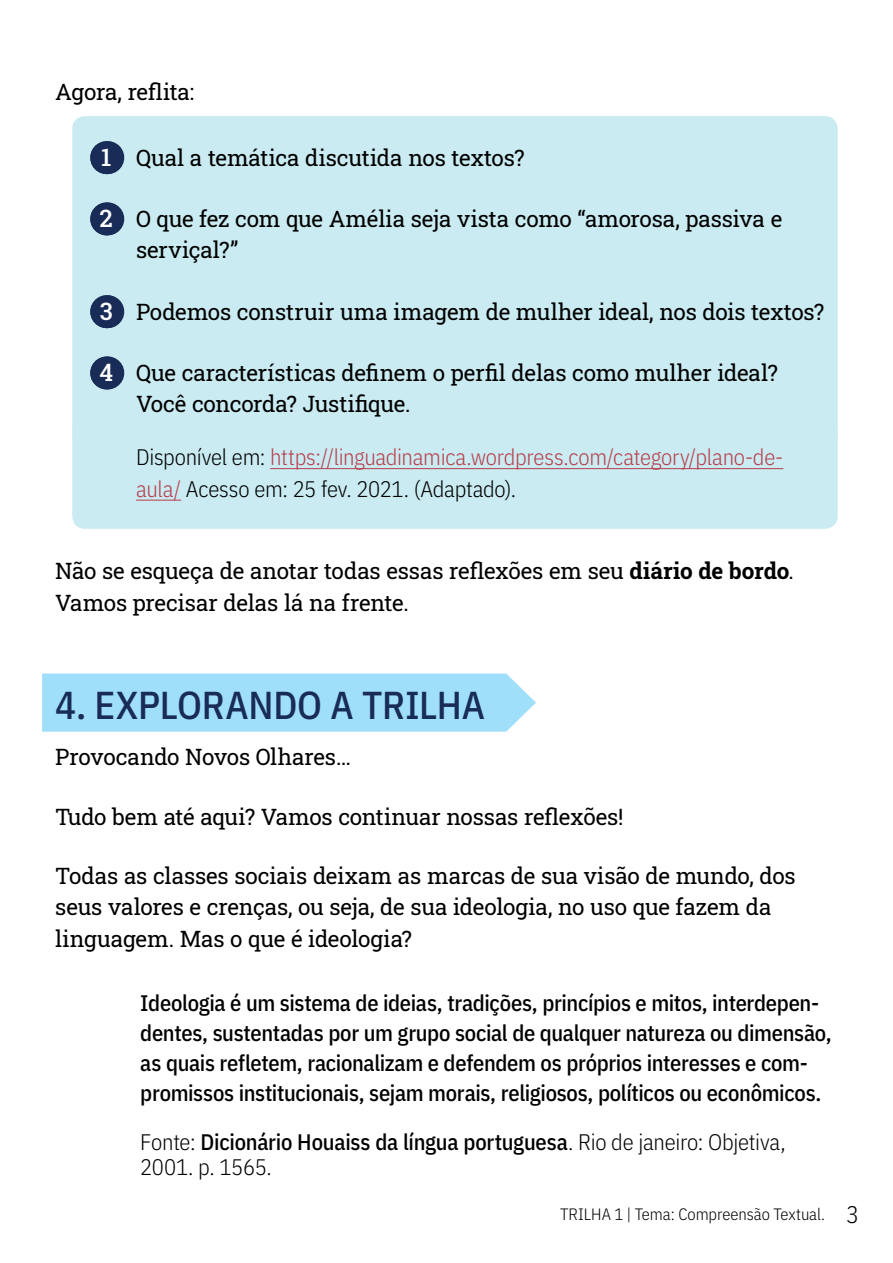
<style>
.page{position:relative;width:893px;height:1263px;background:#fff}
.page>*{position:absolute;margin:0;border:0;box-sizing:border-box;transform-origin:0 0}
.Etapa{font:500 39px "IBM Plex Sans Cond";letter-spacing:-.005em;color:#182c57}
.Texto_normal{font:22.5px/31.5px "Roboto Slab";letter-spacing:-.005em;color:#000}
.Texto___Retirado{font:500 22.5px/30px "IBM Plex Sans Cond";letter-spacing:-.015em;color:#000}
._2_Quadro_amarelo_se{font:300 22.5px/31.5px "IBM Plex Sans Cond";letter-spacing:-.01em;color:#b83d4a}
.Referência{font:300 22.5px/25.5px "IBM Plex Sans Cond";letter-spacing:-.015em;color:#000}
.t1{font:300 16.5px "IBM Plex Sans Cond";letter-spacing:-.005em;color:#000}
.s1{font-weight:500;font-size:24px;color:#fff}
.s2{color:#000}
.s3{font-weight:700}
.s4{font-weight:500}
.s5{font-size:24px}
</style>
<div class="page">
<div style="left:72px;top:116px;width:766px;height:82px;background:#c9ebf1;border-radius:13px"></div>
<svg style="left:72px;top:141px;width:35px;height:33px"></svg>
<hr style="left:0;top:141px;width:1px;height:33px;background:#182c57">
<hr style="left:107px;top:141px;width:1px;height:33px;background:#182c57">
<div style="left:72px;top:177px;width:766px;height:113px;background:#c9ebf1;border-radius:13px"></div>
<svg style="left:72px;top:202px;width:35px;height:33px"></svg>
<hr style="left:0;top:202px;width:1px;height:33px;background:#182c57">
<hr style="left:107px;top:202px;width:1px;height:33px;background:#182c57">
<div style="left:72px;top:270px;width:766px;height:82px;background:#c9ebf1;border-radius:13px"></div>
<svg style="left:72px;top:295px;width:35px;height:33px"></svg>
<hr style="left:0;top:295px;width:1px;height:33px;background:#182c57">
<hr style="left:107px;top:295px;width:1px;height:33px;background:#182c57">
<div style="left:72px;top:331px;width:766px;height:113px;background:#c9ebf1;border-radius:13px"></div>
<svg style="left:72px;top:356px;width:35px;height:33px"></svg>
<hr style="left:0;top:356px;width:1px;height:33px;background:#182c57">
<hr style="left:107px;top:356px;width:1px;height:33px;background:#182c57">
<div style="left:72px;top:422px;width:766px;height:107px;background:#c9ebf1;border-radius:13px"></div>
<hr style="left:270px;top:468px;width:513px;height:1px;background:#b83d4a">
<hr style="left:136px;top:500px;width:45px;height:1px;background:#b83d4a">
<div style="left:42px;top:673px;width:494px;height:59px;background:#a0dffa"></div>
<p class="Texto_normal" style="left:55px;top:76px;width:140px">Agora, reflita:</p>
<p class="Texto_normal" style="left:101px;top:141px;width:425px"><span class="s1">1</span> Qual a temática discutida nos textos?</p>
<p class="Texto_normal" style="left:136px;top:202px;width:648px;text-indent:-36px"><span class="s1">2</span> O que fez com que Amélia seja vista como “amorosa, passiva e serviçal?”</p>
<p class="Texto_normal" style="left:100px;top:295px;width:726px"><span class="s1">3</span> Podemos construir uma imagem de mulher ideal, nos dois textos?</p>
<p class="Texto_normal" style="left:136px;top:356px;width:643px;text-indent:-37px"><span class="s1">4</span> Que características definem o perfil delas como mulher ideal?<br>Você concorda? Justifique.</p>
<p class="_2_Quadro_amarelo_se" style="left:136px;top:440px;width:649px"><span class="s2">Disponível em:</span> https://linguadinamica.wordpress.com/category/plano-de&shy;aula/ <span class="s2">Acesso em: 25 fev. 2021. (Adaptado).</span></p>
<p class="Texto_normal" style="left:55px;top:555px;width:740px">Não se esqueça de anotar todas essas reflexões em seu <span class="s3">diário de bordo</span>.<br>Vamos precisar delas lá na frente.</p>
<p class="Etapa" style="left:55px;top:674px;width:431px">4. EXPLORANDO A TRILHA</p>
<p class="Texto_normal" style="left:55px;top:741px;width:297px">Provocando Novos Olhares…</p>
<p class="Texto_normal" style="left:55px;top:800px;width:570px">Tudo bem até aqui? Vamos continuar nossas reflexões!</p>
<p class="Texto_normal" style="left:55px;top:859px;width:742px">Todas as classes sociais deixam as marcas de sua visão de mundo, dos seus valores e crenças, ou seja, de sua ideologia, no uso que fazem da linguagem. Mas o que é ideologia?</p>
<p class="Texto___Retirado" style="left:140px;top:986px;width:693px">Ideologia é um sistema de ideias, tradições, princípios e mitos, interdepen&shy;dentes, sustentadas por um grupo social de qualquer natureza ou dimensão, as quais refletem, racionalizam e defendem os próprios interesses e com&shy;promissos institucionais, sejam morais, religiosos, políticos ou econômicos.</p>
<p class="Referência" style="left:140px;top:1127px;width:647px">Fonte: <span class="s4">Dicionário Houaiss da língua portuguesa</span>. Rio de janeiro: Objetiva,<br>2001. p. 1565.</p>
<p class="t1" style="left:560px;top:1202px;width:301px">TRILHA 1 | Tema: Compreensão Textual. <span class="s5">3</span></p>
</div>
